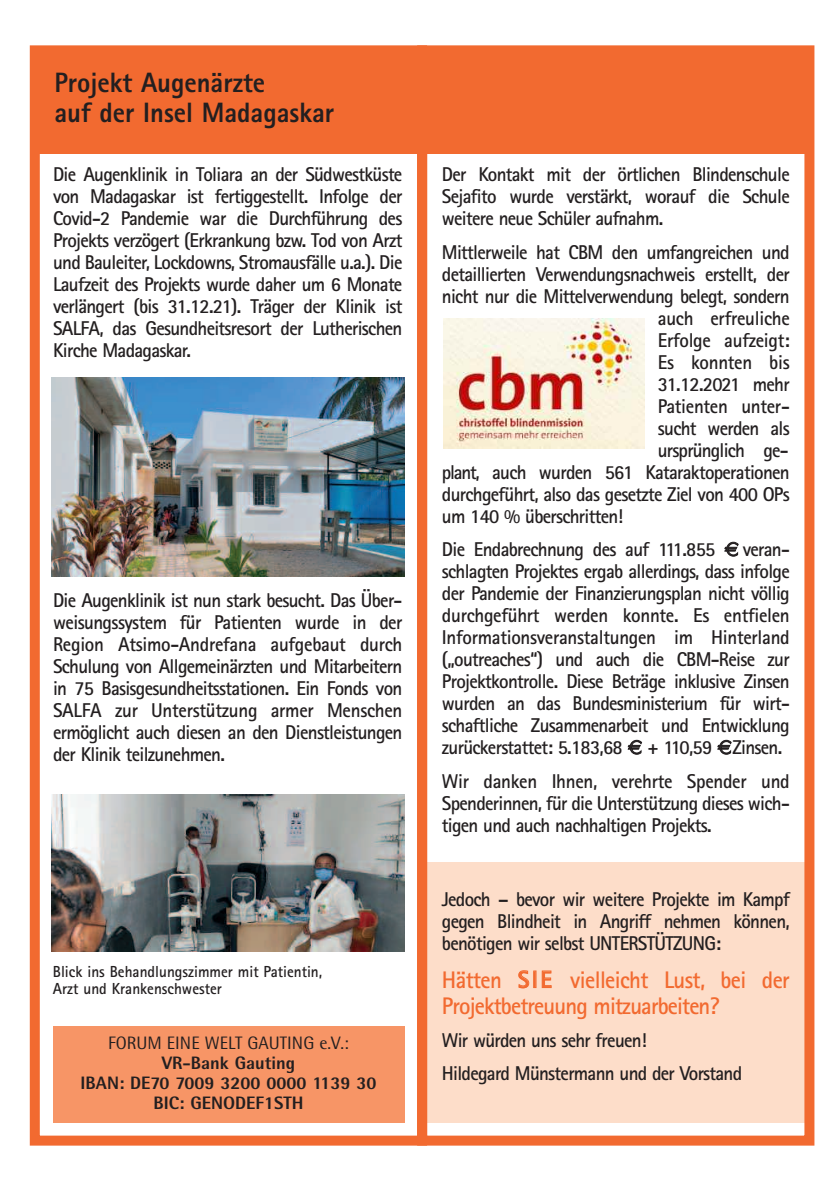
<style>
.page{position:relative;width:840px;height:1191px;background:#fff}
.page>*{position:absolute;margin:0;border:0;box-sizing:border-box;transform-origin:0 0}
.t1{font:800 28px/30px "Rotis Sans Serif";color:#231f20;scale:.95 1}
.t2{font:700 24px/26px "Rotis Sans Serif";letter-spacing:-.035em;color:#f26a30;scale:.95 1}
.t3{font:700 20px/22px "Rotis Sans Serif";letter-spacing:-.04em;color:#231f20;text-align:justify;scale:.95 1}
.t4{font:700 20px "Rotis Sans Serif";letter-spacing:-.015em;color:#231f20;scale:.95 1}
.t5{font:800 18px/20px "Rotis Semi Sans";color:#231f20;text-align:center}
.t6{font:18px "Rotis Semi Sans";color:#231f20}
.t7{font:700 16px/16.2px "Rotis Sans Serif";color:#231f20;scale:.95 1}
</style>
<div class="page">
<div style="left:423px;top:862px;width:385px;height:261px;background:#fdddc9"></div>
<div style="left:30px;top:45px;width:397px;height:1100px;border:10px solid #f26a30"></div>
<div style="left:417px;top:45px;width:397px;height:1100px;border:10px solid #f26a30"></div>
<div style="left:38px;top:51px;width:384px;height:102px;background:#f26a30"></div>
<div style="left:426px;top:51px;width:385px;height:102px;background:#f26a30"></div>
<div style="left:53px;top:1026px;width:351px;height:97px;background:#f79566"></div>
<img style="left:443px;top:318px;width:201px;height:130px">
<img style="left:51px;top:377px;width:353px;height:199px">
<img style="left:52px;top:794px;width:352px;height:157px">
<h1 class="t1" style="left:54px;top:70px;width:296px">Projekt Augenärzte<br>auf der Insel Madagaskar</h1>
<p class="t3" style="left:53px;top:166px;width:369px">Die Augenklinik in Toliara an der Südwestküste von Madagaskar ist fertiggestellt. Infolge der Covid-2 Pandemie war die Durchführung des Projekts verzögert (Erkrankung bzw. Tod von Arzt und Bauleiter, Lockdowns, Stromausfälle u.a.). Die Laufzeit des Projekts wurde daher um 6 Monate verlängert (bis 31.12.21). Träger der Klinik ist SALFA, das Gesundheitsresort der Lutherischen Kirche Madagaskar.</p>
<p class="t3" style="left:53px;top:591px;width:369px">Die Augenklinik ist nun stark besucht. Das Über&shy;weisungssystem für Patienten wurde in der Region Atsimo-Andrefana aufgebaut durch Schulung von Allgemeinärzten und Mitarbeitern in 75 Basisgesundheitsstationen. Ein Fonds von SALFA zur Unterstützung armer Menschen ermöglicht auch diesen an den Dienstleistungen der Klinik teilzunehmen.</p>
<p class="t7" style="left:53px;top:965px;width:285px">Blick ins Behandlungszimmer mit Patientin,<br>Arzt und Krankenschwester</p>
<p class="t6" style="left:108px;top:1036px;width:242px">FORUM EINE WELT GAUTING e.V.:</p>
<p class="t5" style="left:81px;top:1054px;width:297px">VR-Bank Gauting<br>IBAN: DE70 7009 3200 0000 1139 30<br>BIC: GENODEF1STH</p>
<p class="t3" style="left:441px;top:166px;width:367px">Der Kontakt mit der örtlichen Blindenschule Sejafito wurde verstärkt, worauf die Schule weitere neue Schüler aufnahm.</p>
<p class="t3" style="left:441px;top:243px;width:367px">Mittlerweile hat CBM den umfangreichen und</p>
<p class="t3" style="left:441px;top:265px;width:367px">detaillierten Verwendungsnachweis erstellt, der</p>
<p class="t3" style="left:441px;top:287px;width:367px">nicht nur die Mittelverwendung belegt, sondern</p>
<p class="t4" style="left:657px;top:311px;width:140px">auch erfreuliche</p>
<p class="t4" style="left:657px;top:333px;width:140px">Erfolge aufzeigt:</p>
<p class="t4" style="left:657px;top:355px;width:140px">Es konnten bis</p>
<p class="t3" style="left:657px;top:375px;width:140px">31.12.2021 mehr</p>
<p class="t4" style="left:657px;top:399px;width:140px">Patienten unter-</p>
<p class="t3" style="left:657px;top:419px;width:140px">sucht werden als</p>
<p class="t3" style="left:657px;top:441px;width:139px">ursprünglich ge-</p>
<p class="t3" style="left:441px;top:463px;width:367px">plant, auch wurden 561 Kataraktoperationen</p>
<p class="t3" style="left:441px;top:485px;width:367px">durchgeführt, also das gesetzte Ziel von 400 OPs</p>
<p class="t3" style="left:441px;top:507px;width:192px">um 140 % überschritten!</p>
<p class="t3" style="left:441px;top:540px;width:289px">Die Endabrechnung des auf 111.855</p>
<p class="t3" style="left:441px;top:540px;width:367px;text-indent:300px">veran&shy;schlagten Projektes ergab allerdings, dass infolge der Pandemie der Finanzierungsplan nicht völlig durchgeführt werden konnte. Es entfielen Informationsveranstaltungen im Hinterland („outreaches“) und auch die CBM-Reise zur Projektkontrolle. Diese Beträge inklusive Zinsen wurden an das Bundesministerium für wirt&shy;schaftliche Zusammenarbeit und Entwicklung zurückerstattet: 5.183,68 + 110,59 Zinsen.</p>
<p class="t3" style="left:441px;top:772px;width:367px">Wir danken Ihnen, verehrte Spender und Spenderinnen, für die Unterstützung dieses wich&shy;tigen und auch nachhaltigen Projekts.</p>
<p class="t3" style="left:441px;top:890px;width:367px">Jedoch – bevor wir weitere Projekte im Kampf gegen Blindheit in Angriff nehmen können, benötigen wir selbst UNTERSTÜTZUNG:</p>
<p class="t2" style="left:441px;top:969px;width:367px">Hätten SIE vielleicht Lust, bei der<br>Projektbetreuung mitzuarbeiten?</p>
<p class="t3" style="left:441px;top:1025px;width:317px;line-height:33.4px">Wir würden uns sehr freuen!<br>Hildegard Münstermann und der Vorstand</p>
</div>
